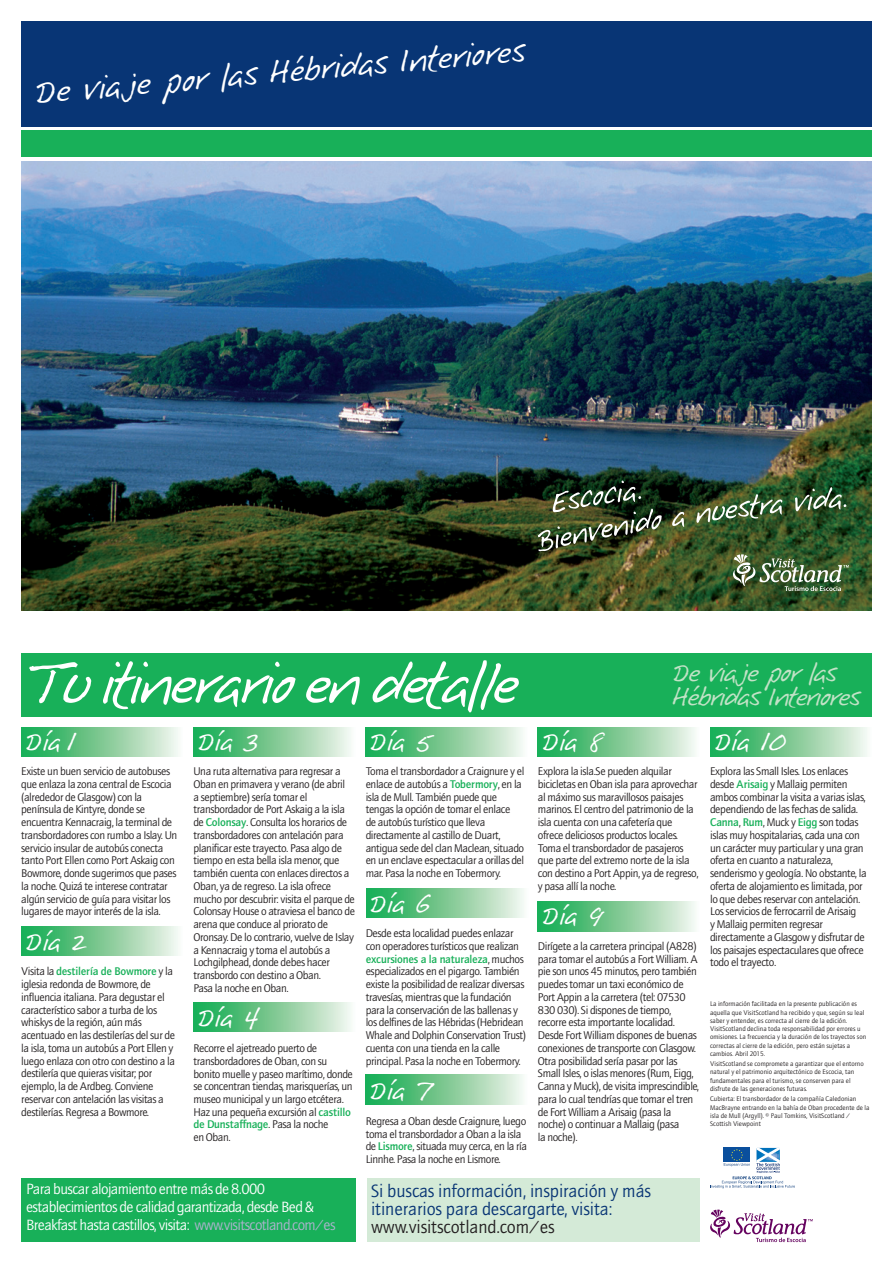
<style>
.page{position:relative;width:893px;height:1263px;background:#fff}
.page>*{position:absolute;margin:0;border:0;box-sizing:border-box;transform-origin:0 0}
.t1{font:54px "Angus";letter-spacing:-.045em;color:#fff}
.t2{font:30px "Angus";color:#fff}
.t3{font:24px "Angus";color:#fff}
.t4{font:24px/24px "Angus";letter-spacing:-.045em;color:#c1e2c6}
.t5{font:18px/18px "AT Quay Sans";letter-spacing:-.01em;color:#083575}
.t6{font:18px "AT Quay Sans";letter-spacing:-.01em;color:#231f20}
.t7{font:15px/18px "AT Quay Sans";letter-spacing:-.045em;color:#fff}
.t8{font:11.25px/12.8px "AT Quay Sans";letter-spacing:-.04em;color:#231f20}
.t9{font:6.75px/8.2px "AT Quay Sans";color:#231f20}
.s1{font-weight:500;color:#18b059}
.s2{color:#aeb3cf}
</style>
<div class="page">
<svg style="left:710px;top:727px;width:157px;height:30px;background:#7dcb97"></svg>
<svg style="left:193px;top:727px;width:158px;height:30px;background:#7ecb97"></svg>
<div style="left:366px;top:1075px;width:161px;height:30px;background:linear-gradient(to right,#0ca748,#f5f3eb)"></div>
<div style="left:367px;top:888px;width:161px;height:30px;background:linear-gradient(to right,#0da748,#f6f3ec)"></div>
<div style="left:538px;top:901px;width:161px;height:30px;background:linear-gradient(to right,#0ca748,#f5f3eb)"></div>
<div style="left:538px;top:727px;width:161px;height:30px;background:linear-gradient(to right,#0ca748,#f5f3eb)"></div>
<div style="left:366px;top:727px;width:161px;height:30px;background:linear-gradient(to right,#0da748,#f6f3eb)"></div>
<svg style="left:21px;top:926px;width:157px;height:30px;background:#7dcb97"></svg>
<div style="left:194px;top:1002px;width:161px;height:30px;background:linear-gradient(to right,#0ca748,#f5f3eb)"></div>
<div style="left:21px;top:653px;width:851px;height:63px;background:#18b059"></div>
<div style="left:21px;top:1178px;width:335px;height:64px;background:#18b059"></div>
<div style="left:367px;top:1178px;width:332px;height:64px;background:#d4ead7"></div>
<svg style="left:21px;top:727px;width:157px;height:30px;background:#7dcb97"></svg>
<div style="left:21px;top:130px;width:851px;height:27px;background:#18b059"></div>
<div style="left:21px;top:21px;width:851px;height:106px;background:#083575"></div>
<img style="left:21px;top:161px;width:851px;height:449px">
<img style="left:538px;top:481px;width:124px;height:70px">
<svg style="left:672px;top:512px;width:12px;height:15px"></svg>
<svg style="left:696px;top:494px;width:86px;height:29px;background:#58714d"></svg>
<svg style="left:795px;top:487px;width:51px;height:24px"></svg>
<svg style="left:757px;top:1147px;width:22px;height:1px"></svg>
<svg style="left:710px;top:1148px;width:85px;height:40px"></svg>
<svg style="left:710px;top:1209px;width:103px;height:33px"></svg>
<svg style="left:733px;top:554px;width:116px;height:37px;background:#5f7852"></svg>
<h2 class="t2" style="left:34px;top:76px;width:493px;rotate:-5deg">De viaje por las Hébridas Interiores</h2>
<h1 class="t1" style="left:30px;top:652px;width:490px">Tu itinerario en detalle</h1>
<h3 class="t3" style="left:26px;top:727px;width:52px">Día 1</h3>
<p class="t8" style="left:21px;top:765px;width:158px">Existe un buen servicio de autobuses que enlaza la zona central de Escocia (alrededor de Glasgow) con la península de Kintyre, donde se encuentra Kennacraig, la terminal de transbordadores con rumbo a Islay. Un servicio insular de autobús conecta tanto Port Ellen como Port Askaig con Bowmore, donde sugerimos que pases la noche. Quizá te interese contratar algún servicio de guía para visitar los lugares de mayor interés de la isla.</p>
<h3 class="t3" style="left:26px;top:928px;width:63px">Día 2</h3>
<p class="t8" style="left:21px;top:965px;width:155px">Visita la <span class="s1">destilería de Bowmore</span> y la iglesia redonda de Bowmore, de influencia italiana. Para degustar el característico sabor a turba de los whiskys de la región, aún más acentuado en las destilerías del sur de la isla, toma un autobús a Port Ellen y luego enlaza con otro con destino a la destilería que quieras visitar; por ejemplo, la de Ardbeg. Conviene reservar con antelación las visitas a destilerías. Regresa a Bowmore.</p>
<h3 class="t3" style="left:198px;top:727px;width:64px">Día 3</h3>
<p class="t8" style="left:193px;top:765px;width:163px">Una ruta alternativa para regresar a Oban en primavera y verano (de abril<br>a septiembre) sería tomar el transbordador de Port Askaig a la isla de <span class="s1">Colonsay</span>. Consulta los horarios de transbordadores con antelación para planificar este trayecto. Pasa algo de tiempo en esta bella isla menor, que también cuenta con enlaces directos a Oban, ya de regreso. La isla ofrece mucho por descubrir: visita el parque de Colonsay House o atraviesa el banco de arena que conduce al priorato de Oronsay. De lo contrario, vuelve de Islay a Kennacraig y toma el autobús a Lochgilphead, donde debes hacer transbordo con destino a Oban.<br>Pasa la noche en Oban.</p>
<h3 class="t3" style="left:198px;top:1004px;width:63px">Día 4</h3>
<p class="t8" style="left:193px;top:1042px;width:161px">Recorre el ajetreado puerto de transbordadores de Oban, con su bonito muelle y paseo marítimo, donde se concentran tiendas, marisquerías, un museo municipal y un largo etcétera.<br>Haz una pequeña excursión al <span class="s1">castillo de Dunstaffnage</span>. Pasa la noche<br>en Oban.</p>
<h3 class="t3" style="left:370px;top:727px;width:63px">Día 5</h3>
<p class="t8" style="left:366px;top:765px;width:160px">Toma el transbordador a Craignure y el enlace de autobús a <span class="s1">Tobermory</span>, en la isla de Mull. También puede que tengas la opción de tomar el enlace<br>de autobús turístico que lleva directamente al castillo de Duart, antigua sede del clan Maclean, situado en un enclave espectacular a orillas del mar. Pasa la noche en Tobermory.</p>
<h3 class="t3" style="left:370px;top:889px;width:62px">Día 6</h3>
<p class="t8" style="left:366px;top:927px;width:162px">Desde esta localidad puedes enlazar con operadores turísticos que realizan <span class="s1">excursiones a la naturaleza</span>, muchos especializados en el pigargo. También existe la posibilidad de realizar diversas travesías, mientras que la fundación para la conservación de las ballenas y los delfines de las Hébridas (Hebridean Whale and Dolphin Conservation Trust) cuenta con una tienda en la calle principal. Pasa la noche en Tobermory.</p>
<h3 class="t3" style="left:370px;top:1077px;width:64px">Día 7</h3>
<p class="t8" style="left:366px;top:1114px;width:163px">Regresa a Oban desde Craignure, luego toma el transbordador a Oban a la isla de <span class="s1">Lismore</span>, situada muy cerca, en la ría Linnhe. Pasa la noche en Lismore.</p>
<h3 class="t4" style="left:673px;top:660px;width:189px">De viaje por las<br>Hébridas Interiores</h3>
<h3 class="t3" style="left:542px;top:727px;width:62px">Día 8</h3>
<p class="t8" style="left:538px;top:765px;width:162px">Explora la isla.Se pueden alquilar bicicletas en Oban isla para aprovechar al máximo sus maravillosos paisajes marinos. El centro del patrimonio de la isla cuenta con una cafetería que ofrece deliciosos productos locales.<br>Toma el transbordador de pasajeros que parte del extremo norte de la isla con destino a Port Appin, ya de regreso, y pasa allí la noche.</p>
<h3 class="t3" style="left:542px;top:902px;width:63px">Día 9</h3>
<p class="t8" style="left:538px;top:940px;width:163px">Dirígete a la carretera principal (A828) para tomar el autobús a Fort William. A pie son unos 45 minutos, pero también puedes tomar un taxi económico de Port Appin a la carretera (tel: 07530<br>830 030). Si dispones de tiempo, recorre esta importante localidad.<br>Desde Fort William dispones de buenas conexiones de transporte con Glasgow.<br>Otra posibilidad sería pasar por las Small Isles, o islas menores (Rum, Eigg, Canna y Muck), de visita imprescindible, para lo cual tendrías que tomar el tren de Fort William a Arisaig (pasa la noche) o continuar a Mallaig (pasa<br>la noche).</p>
<h3 class="t3" style="left:714px;top:727px;width:73px">Día 10</h3>
<p class="t8" style="left:710px;top:765px;width:158px">Explora las Small Isles. Los enlaces desde <span class="s1">Arisaig</span> y Mallaig permiten ambos combinar la visita a varias islas, dependiendo de las fechas de salida.<br><span class="s1">Canna</span>, <span class="s1">Rum</span>, Muck y <span class="s1">Eigg</span> son todas islas muy hospitalarias, cada una con un carácter muy particular y una gran oferta en cuanto a naturaleza, senderismo y geología. No obstante, la oferta de alojamiento es limitada, por lo que debes reservar con antelación.<br>Los servicios de ferrocarril de Arisaig<br>y Mallaig permiten regresar directamente a Glasgow y disfrutar de los paisajes espectaculares que ofrece todo el trayecto.</p>
<p class="t9" style="left:710px;top:1000px;width:158px">La información facilitada en la presente publicación es aquella que VisitScotland ha recibido y que, según su leal saber y entender, es correcta al cierre de la edición.<br>VisitScotland declina toda responsabilidad por errores u omisiones. La frecuencia y la duración de los trayectos son correctas al cierre de la edición, pero están sujetas a cambios. Abril 2015.</p>
<p class="t9" style="left:710px;top:1060px;width:155px">VisitScotland se compromete a garantizar que el entorno natural y el patrimonio arquitectónico de Escocia, tan fundamentales para el turismo, se conserven para el disfrute de las generaciones futuras.</p>
<p class="t9" style="left:710px;top:1095px;width:161px">Cubierta: El transbordador de la compañía Caledonian MacBrayne entrando en la bahía de Oban procedente de la isla de Mull (Argyll). © Paul Tomkins, VisitScotland / Scottish Viewpoint</p>
<h3 class="t7" style="left:26px;top:1180px;width:311px">Para buscar alojamiento entre más de 8.000 establecimientos de calidad garantizada, desde Bed &amp;<br>Breakfast hasta castillos, visita: <span class="s2">www.visitscotland.com/es</span></h3>
<h3 class="t5" style="left:371px;top:1181px;width:282px">Si buscas información, inspiración y más itinerarios para descargarte, visita:</h3>
<h3 class="t6" style="left:371px;top:1216px;width:185px">www.visitscotland.com/es</h3>
</div>
